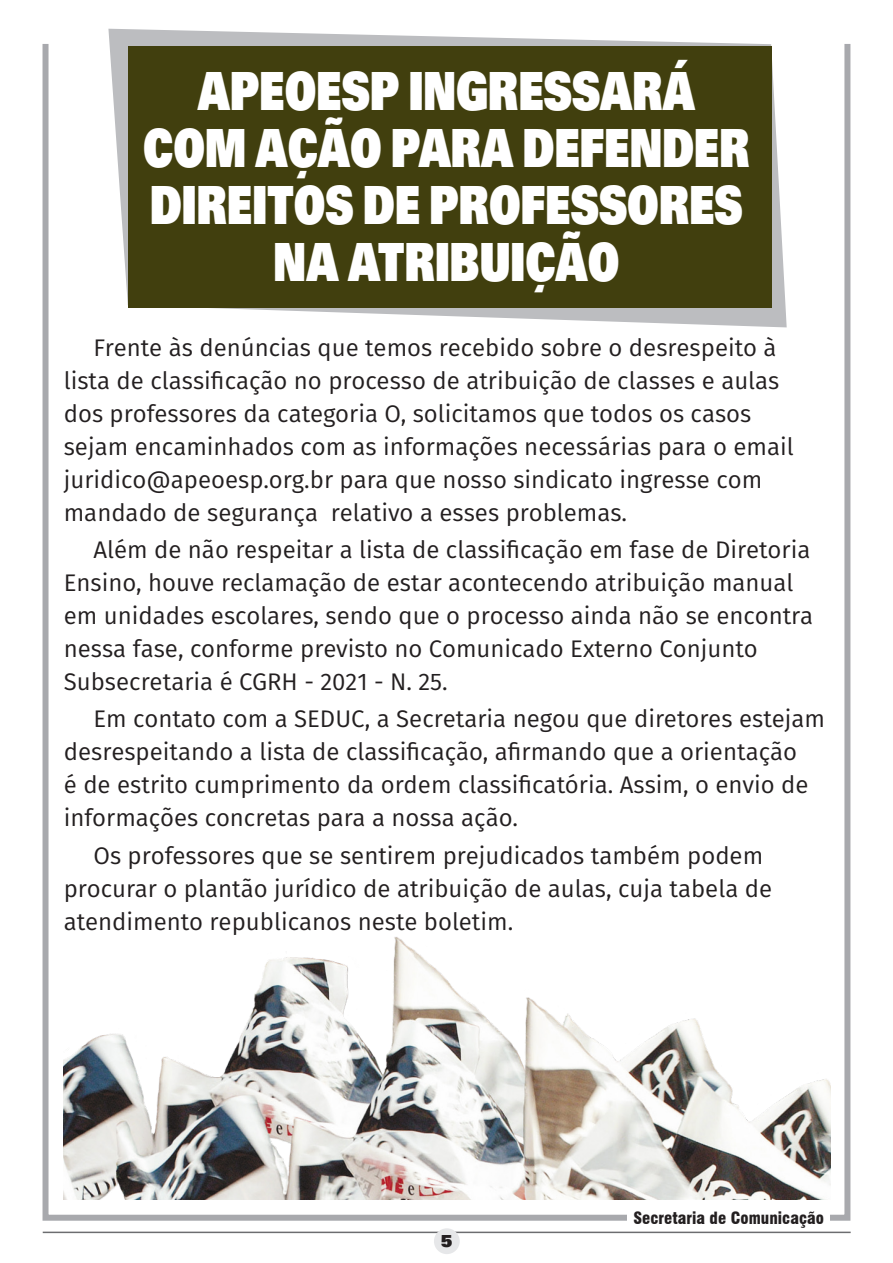
<style>
.page{position:relative;width:893px;height:1263px;background:#fff}
.page>*{position:absolute;margin:0;border:0;box-sizing:border-box;transform-origin:0 0}
.Título1{font:700 57px/57px "U001 DOT Ultr";color:#fff;text-align:center;scale:.75 1}
.Corpo_do_texto{font:24px/33px "Fira Sans";color:#231f20}
.t1{font:700 18px "U001 DOT Ultr";color:#231f20}
.t2{font:900 condensed 16.5px "Swiss 721 BT";color:#231f20}
</style>
<div class="page">
<hr style="left:43px;top:1231px;width:808px;height:2px;background:#6c6d70">
<div style="left:434px;top:1228px;width:26px;height:26px;background:#e6e7e9;border-radius:50%"></div>
<div style="left:43px;top:41px;width:807px;height:1180px;border:6px solid #a8a9ad"></div>
<div style="left:628px;top:1211px;width:202px;height:15px;background:#fff"></div>
<svg style="left:108px;top:29px;width:679px;height:298px"></svg>
<div style="left:128px;top:46px;width:643px;height:261px;background:#413f0e"></div>
<img style="left:64px;top:937px;width:766px;height:262px">
<p class="Título1" style="left:143px;top:62px;width:810px">APEOESP INGRESSARÁ<br>COM AÇÃO PARA DEFENDER<br>DIREITOS DE PROFESSORES<br>NA ATRIBUIÇÃO</p>
<p class="Corpo_do_texto" style="left:64px;top:330px;width:731px;text-indent:30px">Frente às denúncias que temos recebido sobre o desrespeito à lista de classificação no processo de atribuição de classes e aulas dos professores da categoria O, solicitamos que todos os casos sejam encaminhados com as informações necessárias para o email juridico@apeoesp.org.br para que nosso sindicato ingresse com mandado de segurança relativo a esses problemas.</p>
<p class="Corpo_do_texto" style="left:64px;top:533px;width:751px;text-indent:30px">Além de não respeitar a lista de classificação em fase de Diretoria Ensino, houve reclamação de estar acontecendo atribuição manual em unidades escolares, sendo que o processo ainda não se encontra nessa fase, conforme previsto no Comunicado Externo Conjunto Subsecretaria é CGRH - 2021 - N. 25.</p>
<p class="Corpo_do_texto" style="left:64px;top:702px;width:763px;text-indent:30px">Em contato com a SEDUC, a Secretaria negou que diretores estejam desrespeitando a lista de classificação, afirmando que a orientação<br>é de estrito cumprimento da ordem classificatória. Assim, o envio de informações concretas para a nossa ação.</p>
<p class="Corpo_do_texto" style="left:64px;top:838px;width:710px;text-indent:30px">Os professores que se sentirem prejudicados também podem procurar o plantão jurídico de atribuição de aulas, cuja tabela de atendimento republicanos neste boletim.</p>
<p class="t1" style="left:441px;top:1230px;width:13px">5</p>
<p class="t2" style="left:633px;top:1208px;width:192px">Secretaria de Comunicação</p>
</div>
